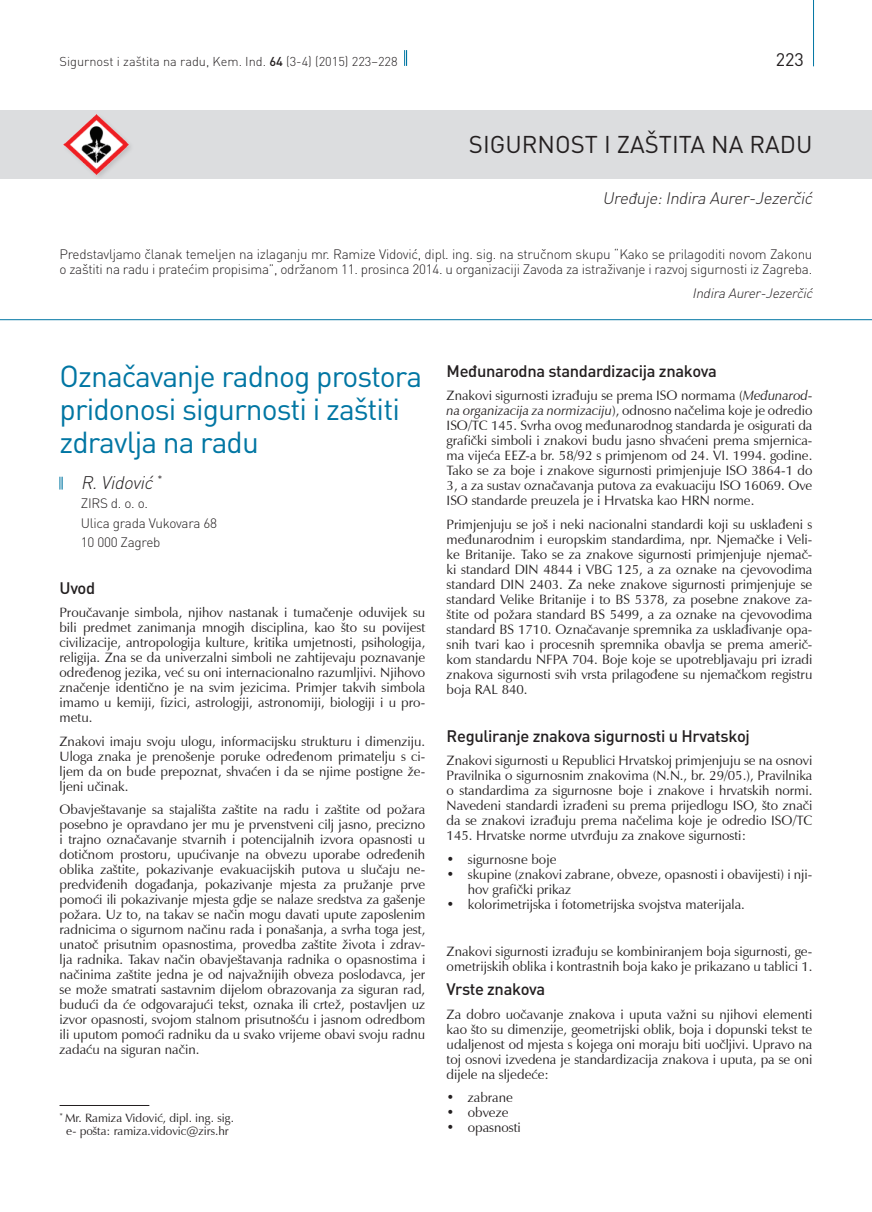
<style>
.page{position:relative;width:872px;height:1212px;background:#fff}
.page>*{position:absolute;margin:0;border:0;box-sizing:border-box;transform-origin:0 0}
._23_Naslov_rubrike{font:30px/33px "DIN Pro";letter-spacing:-.03em;color:#0076a3}
.t1{font:24px "DIN Pro";color:#231f20}
._24_Autor_rubrike{font:italic 300 18px "DIN Pro";color:#231f20}
.t2{font:18px "DIN Pro";color:#231f20}
._34_Naslov_rubrika{font:500 16.5px "DIN Pro";letter-spacing:-.02em;color:#231f20}
.t3{font:italic 300 16.5px "DIN Pro";color:#231f20}
._26_Tekst_rubrike{font:13.5px/15px "Zapf Humanist Roman KUI";color:#231f20;text-align:justify}
._03_ADRESA_AUTORA{font:300 13.5px/15px "DIN Pro";letter-spacing:-.02em;color:#231f20}
._25_Adresa_autora_ru{font:300 13.5px "DIN Pro";letter-spacing:-.02em;color:#231f20}
._03_ADRESA_AUTORA-2{font:italic 300 13.5px "DIN Pro";color:#231f20}
.t4{font:300 12.75px "DIN Pro";color:#231f20}
._06_AUTOR_ZA_DOPISIV{font:12px "Zapf Humanist Roman KUI";color:#231f20}
.s1{font-weight:500}
.s2{font-family:"Zapf Humanist Italic KUI"}
</style>
<div class="page">
<svg style="left:404px;top:50px;width:3px;height:16px"></svg>
<hr style="left:813px;top:0;width:1px;height:66px;background:#0076a3">
<div style="left:0;top:111px;width:872px;height:68px;background:#dcdddf"></div>
<hr style="left:60px;top:1105px;width:89px;height:1px;background:#231f20">
<hr style="left:0;top:319px;width:872px;height:1px;background:#0076a3">
<svg style="left:60px;top:477px;width:3px;height:12px"></svg>
<div style="left:63px;top:113px;width:73px;height:69px;background:#231f20;opacity:.15"></div>
<img style="left:64px;top:114px;width:65px;height:61px">
<p class="t4" style="left:60px;top:53px;width:339px">Sigurnost i zaštita na radu, Kem. Ind. <span class="s1">64</span> (3-4) (2015) 223−228</p>
<p class="t2" style="left:775px;top:47px;width:30px">223</p>
<h2 class="t1" style="left:469px;top:128px;width:345px">SIGURNOST I ZAŠTITA NA RADU</h2>
<p class="t3" style="left:602px;top:187px;width:215px">Uređuje:Indira Aurer-Jezerčić</p>
<p class="_03_ADRESA_AUTORA" style="left:60px;top:246px;width:754px">Predstavljamo članak temeljen na izlaganju mr. Ramize Vidović, dipl. ing. sig. na stručnom skupu “Kako se prilagoditi novom Zakonu o zaštiti na radu i pratećim propisima”, održanom 11. prosinca 2014. u organizaciji Zavoda za istraživanje i razvoj sigurnosti iz Zagreba.</p>
<p class="_03_ADRESA_AUTORA-2" style="left:692px;top:284px;width:125px">Indira Aurer-Jezerčić</p>
<p class="_23_Naslov_rubrike" style="left:60px;top:358px;width:364px">Označavanje radnog prostora pridonosi sigurnosti i zaštiti zdravlja na radu</p>
<p class="_24_Autor_rubrike" style="left:81px;top:470px;width:83px">R.Vidović<sup>*</sup></p>
<p class="_25_Adresa_autora_ru" style="left:81px;top:494px;width:69px">ZIRS d. o. o.</p>
<p class="_25_Adresa_autora_ru" style="left:81px;top:514px;width:138px">Ulica grada Vukovara 68</p>
<p class="_25_Adresa_autora_ru" style="left:81px;top:533px;width:81px">10 000 Zagreb</p>
<p class="_34_Naslov_rubrika" style="left:60px;top:576px;width:37px">Uvod</p>
<p class="_26_Tekst_rubrike" style="left:60px;top:606px;width:367px">Proučavanje simbola, njihov nastanak i tumačenje oduvijek su bili predmet zanimanja mnogih disciplina, kao što su povijest civilizacije, antropologija kulture, kritika umjetnosti, psihologija, religija. Zna se da univerzalni simboli ne zahtijevaju poznavanje određenog jezika, već su oni internacionalno razumljivi. Njihovo značenje identično je na svim jezicima. Primjer takvih simbola imamo u kemiji, fizici, astrologiji, astronomiji, biologiji i u pro&shy;metu.</p>
<p class="_26_Tekst_rubrike" style="left:60px;top:734px;width:367px">Znakovi imaju svoju ulogu, informacijsku strukturu i dimenziju.<br>Uloga znaka je prenošenje poruke određenom primatelju s ci&shy;ljem da on bude prepoznat, shvaćen i da se njime postigne že&shy;ljeni učinak.</p>
<p class="_26_Tekst_rubrike" style="left:60px;top:803px;width:367px">Obavještavanje sa stajališta zaštite na radu i zaštite od požara posebno je opravdano jer mu je prvenstveni cilj jasno, precizno i trajno označavanje stvarnih i potencijalnih izvora opasnosti u dotičnom prostoru, upućivanje na obvezu uporabe određenih oblika zaštite, pokazivanje evakuacijskih putova u slučaju ne&shy;predviđenih događanja, pokazivanje mjesta za pružanje prve pomoći ili pokazivanje mjesta gdje se nalaze sredstva za gašenje požara. Uz to, na takav se način mogu davati upute zaposlenim radnicima o sigurnom načinu rada i ponašanja, a svrha toga jest, unatoč prisutnim opasnostima, provedba zaštite života i zdrav&shy;lja radnika. Takav način obavještavanja radnika o opasnostima i načinima zaštite jedna je od najvažnijih obveza poslodavca, jer se može smatrati sastavnim dijelom obrazovanja za siguran rad, budući da će odgovarajući tekst, oznaka ili crtež, postavljen uz izvor opasnosti, svojom stalnom prisutnošću i jasnom odredbom ili uputom pomoći radniku da u svako vrijeme obavi svoju radnu zadaću na siguran način.</p>
<p class="_06_AUTOR_ZA_DOPISIV" style="left:60px;top:1109px;width:176px"><sup>*</sup> Mr. Ramiza Vidović, dipl. ing. sig.</p>
<p class="_06_AUTOR_ZA_DOPISIV" style="left:66px;top:1123px;width:164px">e- pošta: ramiza.vidovic@zirs.hr</p>
<p class="_34_Naslov_rubrika" style="left:446px;top:359px;width:272px">Međunarodna standardizacija znakova</p>
<p class="_26_Tekst_rubrike" style="left:446px;top:389px;width:367px">Znakovi sigurnosti izrađuju se prema ISO normama (<span class="s2">Međunarod&shy;na organizacija za normizaciju</span>), odnosno načelima koje je odredio ISO/TC 145. Svrha ovog međunarodnog standarda je osigurati da grafički simboli i znakovi budu jasno shvaćeni prema smjernica&shy;ma vijeća EEZ-a br. 58/92 s primjenom od 24. VI. 1994. godine.<br>Tako se za boje i znakove sigurnosti primjenjuje ISO 3864-1 do 3, a za sustav označavanja putova za evakuaciju ISO 16069. Ove ISO standarde preuzela je i Hrvatska kao HRN norme.</p>
<p class="_26_Tekst_rubrike" style="left:446px;top:517px;width:367px">Primjenjuju se još i neki nacionalni standardi koji su usklađeni s međunarodnim i europskim standardima, npr. Njemačke i Veli&shy;ke Britanije. Tako se za znakove sigurnosti primjenjuje njemač&shy;ki standard DIN 4844 i VBG 125, a za oznake na cjevovodima standard DIN 2403. Za neke znakove sigurnosti primjenjuje se standard Velike Britanije i to BS 5378, za posebne znakove za&shy;štite od požara standard BS 5499, a za oznake na cjevovodima standard BS 1710. Označavanje spremnika za usklađivanje opa&shy;snih tvari kao i procesnih spremnika obavlja se prema američ&shy;kom standardu NFPA 704. Boje koje se upotrebljavaju pri izradi znakova sigurnosti svih vrsta prilagođene su njemačkom registru boja RAL 840.</p>
<p class="_34_Naslov_rubrika" style="left:446px;top:724px;width:305px">Reguliranje znakova sigurnosti u Hrvatskoj</p>
<p class="_26_Tekst_rubrike" style="left:446px;top:754px;width:367px">Znakovi sigurnosti u Republici Hrvatskoj primjenjuju se na osnovi Pravilnika o sigurnosnim znakovima (N.N., br. 29/05.), Pravilnika o standardima za sigurnosne boje i znakove i hrvatskih normi.<br>Navedeni standardi izrađeni su prema prijedlogu ISO, što znači da se znakovi izrađuju prema načelima koje je odredio ISO/TC 145. Hrvatske norme utvrđuju za znakove sigurnosti:</p>
<p class="_26_Tekst_rubrike" style="left:446px;top:852px;width:111px">• sigurnosne boje</p>
<p class="_26_Tekst_rubrike" style="left:468px;top:867px;width:346px;text-indent:-21px">• skupine (znakovi zabrane, obveze, opasnosti i obavijesti) i nji&shy;hov grafički prikaz</p>
<p class="_26_Tekst_rubrike" style="left:446px;top:897px;width:300px">• kolorimetrijska i fotometrijska svojstva materijala.</p>
<p class="_26_Tekst_rubrike" style="left:446px;top:944px;width:367px">Znakovi sigurnosti izrađuju se kombiniranjem boja sigurnosti, ge&shy;ometrijskih oblika i kontrastnih boja kako je prikazano u tablici 1.</p>
<p class="_34_Naslov_rubrika" style="left:446px;top:978px;width:100px">Vrste znakova</p>
<p class="_26_Tekst_rubrike" style="left:446px;top:1007px;width:367px">Za dobro uočavanje znakova i uputa važni su njihovi elementi kao što su dimenzije, geometrijski oblik, boja i dopunski tekst te udaljenost od mjesta s kojega oni moraju biti uočljivi. Upravo na toj osnovi izvedena je standardizacija znakova i uputa, pa se oni dijele na sljedeće:</p>
<p class="_26_Tekst_rubrike" style="left:446px;top:1091px;width:68px">• zabrane</p>
<p class="_26_Tekst_rubrike" style="left:446px;top:1106px;width:63px">• obveze</p>
<p class="_26_Tekst_rubrike" style="left:446px;top:1121px;width:76px">• opasnosti</p>
</div>
